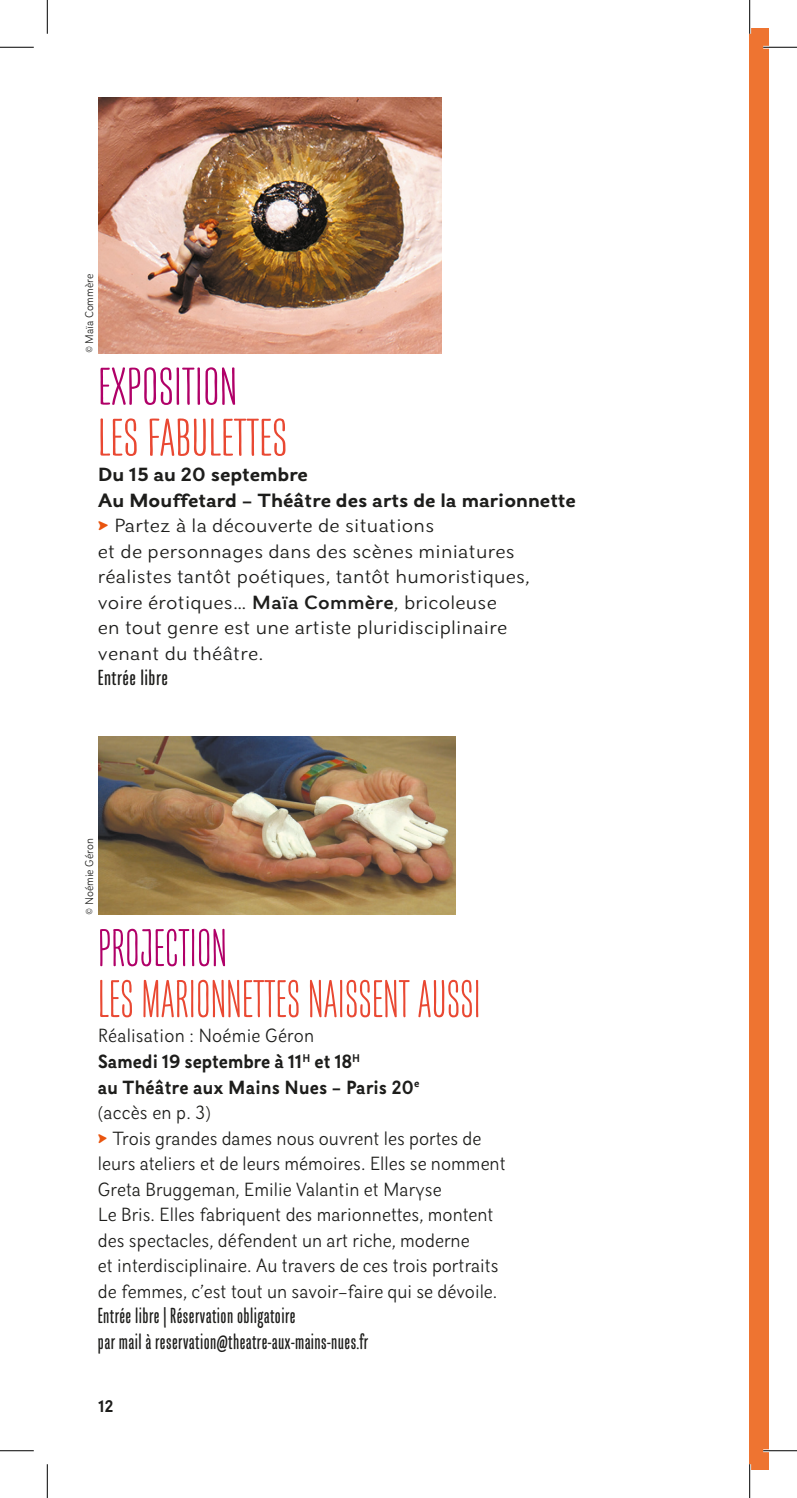
<style>
.page{position:relative;width:797px;height:1498px;background:#fff}
.page>*{position:absolute;margin:0;border:0;box-sizing:border-box;transform-origin:0 0}
.t1{font:51.75px "Hand Gothic";color:#e94832}
.t2{font:51.75px "Hand Gothic";color:#e94832;scale:1.14 1}
.t3{font:51.75px "Hand Gothic";color:#b00068;scale:1.14 1}
.t4{font:51.75px "Hand Gothic";color:#b00068}
.t5{font:700 21.38px/25.4px "Hand Gothic";letter-spacing:.02em;color:#1d1d1b}
.t6{font:700 21.38px "Hand Gothic";letter-spacing:.02em;color:#1d1d1b;scale:1.14 1}
.t7{font:300 19.12px/25.4px "Selfica";color:#1d1d1b}
.t8{font:300 19.12px/25.4px "Selfica";color:#1d1d1b;scale:1.14 1}
.t9{font:700 16.88px "Selfica";color:#1d1d1b}
.t10{font:300 11.25px "Selfica";color:#1d1d1b}
.s1{font-weight:700}
.s2{font-family:"Hand Gothic";font-weight:700;font-size:33.75px;color:#e9540e}
.s3{font-weight:500}
</style>
<div class="page">
<div style="left:749px;top:28px;width:19px;height:1442px;background:#ee7431"></div>
<img style="left:98px;top:98px;width:343px;height:255px">
<img style="left:98px;top:736px;width:357px;height:179px">
<hr style="left:762px;top:46px;width:34px;height:3px;background:#fff">
<hr style="left:762px;top:1449px;width:34px;height:3px;background:#fff">
<hr style="left:747px;top:0;width:3px;height:34px;background:#fff">
<hr style="left:747px;top:1464px;width:3px;height:34px;background:#fff">
<hr style="left:0;top:47px;width:34px;height:1px;background:#000">
<hr style="left:762px;top:47px;width:34px;height:1px;background:#000">
<hr style="left:0;top:1450px;width:34px;height:1px;background:#000">
<hr style="left:762px;top:1450px;width:34px;height:1px;background:#000">
<hr style="left:47px;top:0;width:1px;height:34px;background:#000">
<hr style="left:47px;top:1464px;width:1px;height:34px;background:#000">
<hr style="left:748px;top:0;width:1px;height:34px;background:#000">
<hr style="left:748px;top:1464px;width:1px;height:34px;background:#000">
<p class="t10" style="left:80px;top:353px;width:81px;rotate:-90deg">© Maïa Commère</p>
<h1 class="t3" style="left:98px;top:359px;width:124px">EXPOSITION</h1>
<h1 class="t2" style="left:98px;top:410px;width:167px">LES FABULETTES</h1>
<p class="t8" style="left:98px;top:460px;width:420px"><span class="s1">Du 15 au 20 septembre<br>Au Mouffetard – Théâtre des arts de la marionnette </span><span class="s2">►</span> Partez à la découverte de situations<br>et de personnages dans des scènes miniatures réalistes tantôt poétiques, tantôt humoristiques, voire érotiques… <span class="s3">Maïa Commère</span>, bricoleuse<br>en tout genre est une artiste pluridisciplinaire<br>venant du théâtre.</p>
<p class="t6" style="left:98px;top:666px;width:63px">Entrée libre</p>
<p class="t10" style="left:80px;top:915px;width:78px;rotate:-90deg">© Noémie Géron</p>
<h1 class="t4" style="left:98px;top:920px;width:131px">PROJECTION</h1>
<h1 class="t1" style="left:98px;top:971px;width:384px">LES MARIONNETTES NAISSENT AUSSI</h1>
<p class="t7" style="left:98px;top:1022px;width:409px">Réalisation : Noémie Géron<br><span class="s1">Samedi 19 septembre à 11</span><sup>H</sup> <span class="s1">et 18</span><sup>H<br></sup><span class="s1">au Théâtre aux Mains Nues - Paris 20</span><sup>e<br></sup>(accès en p. 3)<br><span class="s2">►</span> Trois grandes dames nous ouvrent les portes de leurs ateliers et de leurs mémoires. Elles se nomment Greta Bruggeman, Emilie Valantin et Maryse<br>Le Bris. Elles fabriquent des marionnettes, montent des spectacles, défendent un art riche, moderne<br>et interdisciplinaire. Au travers de ces trois portraits de femmes, c’est tout un savoir-faire qui se dévoile.</p>
<p class="t5" style="left:98px;top:1303px;width:272px">Entrée libre | Réservation obligatoire<br>par mail à reservation@theatre-aux-mains-nues.fr</p>
<p class="t9" style="left:98px;top:1392px;width:17px">12</p>
</div>
